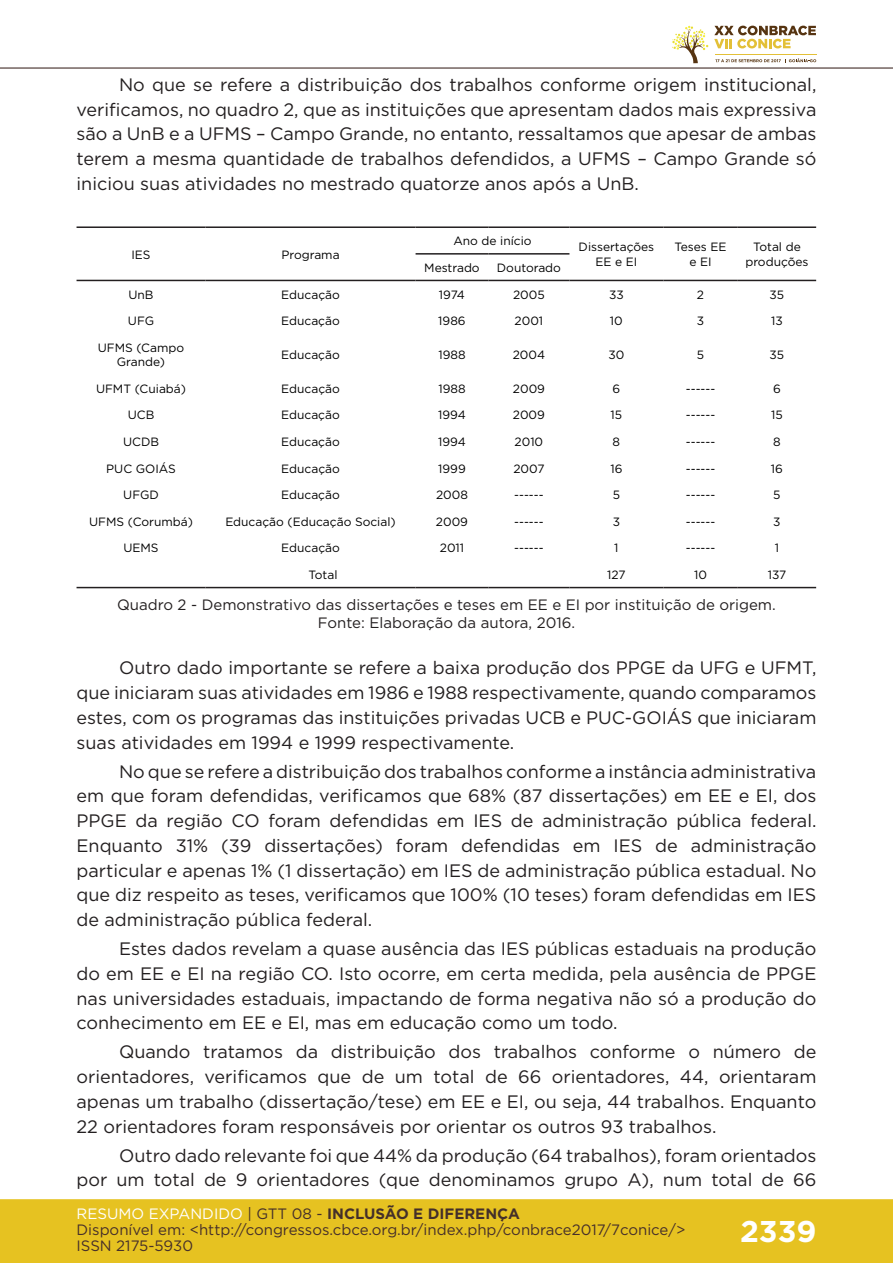
<style>
.page{position:relative;width:893px;height:1263px;background:#fff}
.page>*{position:absolute;margin:0;border:0;box-sizing:border-box;transform-origin:0 0}
.t1{font:700 30px "Gotham";color:#fff}
.t2{font:18px/24.8px "Gotham";color:#231f20;text-align:justify}
.t3{font:15px/16px "Gotham";color:#462f2a}
.t4{font:15px/18.8px "Gotham";color:#231f20;text-align:center}
.t5{font:12px/14.4px "Gotham";color:#000001;text-align:center}
.s1{color:#fff}
.s2{color:#442f2a}
.s3{font-weight:700;color:#442f2a}
</style>
<div class="page">
<div style="left:0;top:1199px;width:893px;height:64px;background:#e6c221;border:2px solid #e6c221"></div>
<hr style="left:0;top:67px;width:893px;height:2px;background:#442f2a">
<svg style="left:672px;top:26px;width:144px;height:37px"></svg>
<hr style="left:77px;top:226px;width:129px;height:2px;background:#231f20">
<hr style="left:206px;top:226px;width:210px;height:2px;background:#231f20">
<hr style="left:77px;top:280px;width:129px;height:1px;background:#231f20">
<hr style="left:206px;top:280px;width:210px;height:1px;background:#231f20">
<hr style="left:416px;top:226px;width:72px;height:2px;background:#231f20">
<hr style="left:488px;top:226px;width:81px;height:2px;background:#231f20">
<hr style="left:569px;top:226px;width:94px;height:2px;background:#231f20">
<hr style="left:663px;top:226px;width:75px;height:2px;background:#231f20">
<hr style="left:738px;top:226px;width:78px;height:2px;background:#231f20">
<hr style="left:569px;top:280px;width:94px;height:1px;background:#231f20">
<hr style="left:663px;top:280px;width:75px;height:1px;background:#231f20">
<hr style="left:738px;top:280px;width:78px;height:1px;background:#231f20">
<hr style="left:416px;top:253px;width:72px;height:2px;background:#231f20">
<hr style="left:488px;top:253px;width:81px;height:2px;background:#231f20">
<hr style="left:416px;top:280px;width:72px;height:1px;background:#231f20">
<hr style="left:488px;top:280px;width:81px;height:1px;background:#231f20">
<hr style="left:77px;top:587px;width:129px;height:1px;background:#231f20">
<hr style="left:206px;top:587px;width:210px;height:1px;background:#231f20">
<hr style="left:416px;top:587px;width:72px;height:1px;background:#231f20">
<hr style="left:488px;top:587px;width:81px;height:1px;background:#231f20">
<hr style="left:569px;top:587px;width:94px;height:1px;background:#231f20">
<hr style="left:663px;top:587px;width:75px;height:1px;background:#231f20">
<hr style="left:738px;top:587px;width:78px;height:1px;background:#231f20">
<p class="t2" style="left:77px;top:72px;width:741px;text-indent:43px">No que se refere a distribuição dos trabalhos conforme origem institucional, verificamos, no quadro 2, que as instituições que apresentam dados mais expressiva são a UnB e a UFMS – Campo Grande, no entanto, ressaltamos que apesar de ambas terem a mesma quantidade de trabalhos defendidos, a UFMS – Campo Grande só iniciou suas atividades no mestrado quatorze anos após a UnB.</p>
<p class="t5" style="left:131px;top:247px;width:21px">IES</p>
<p class="t5" style="left:281px;top:247px;width:60px">Programa</p>
<p class="t5" style="left:453px;top:234px;width:80px">Ano de início</p>
<p class="t5" style="left:424px;top:260px;width:57px">Mestrado</p>
<p class="t5" style="left:497px;top:260px;width:66px">Doutorado</p>
<p class="t5" style="left:579px;top:240px;width:77px">Dissertações<br>EE e EI</p>
<p class="t5" style="left:674px;top:240px;width:54px">Teses EE e EI</p>
<p class="t5" style="left:745px;top:240px;width:65px">Total de produções</p>
<p class="t5" style="left:128px;top:287px;width:27px">UnB</p>
<p class="t5" style="left:281px;top:287px;width:60px">Educação</p>
<p class="t5" style="left:439px;top:287px;width:27px">1974</p>
<p class="t5" style="left:513px;top:287px;width:33px">2005</p>
<p class="t5" style="left:609px;top:287px;width:16px">33</p>
<p class="t5" style="left:697px;top:287px;width:9px">2</p>
<p class="t5" style="left:770px;top:287px;width:16px">35</p>
<p class="t5" style="left:128px;top:313px;width:28px">UFG</p>
<p class="t5" style="left:281px;top:313px;width:60px">Educação</p>
<p class="t5" style="left:438px;top:313px;width:29px">1986</p>
<p class="t5" style="left:515px;top:313px;width:30px">2001</p>
<p class="t5" style="left:610px;top:313px;width:14px">10</p>
<p class="t5" style="left:697px;top:313px;width:9px">3</p>
<p class="t5" style="left:771px;top:313px;width:13px">13</p>
<p class="t5" style="left:98px;top:340px;width:88px">UFMS (Campo<br>Grande)</p>
<p class="t5" style="left:281px;top:347px;width:60px">Educação</p>
<p class="t5" style="left:438px;top:347px;width:29px">1988</p>
<p class="t5" style="left:513px;top:347px;width:34px">2004</p>
<p class="t5" style="left:608px;top:347px;width:17px">30</p>
<p class="t5" style="left:697px;top:347px;width:9px">5</p>
<p class="t5" style="left:770px;top:347px;width:16px">35</p>
<p class="t5" style="left:96px;top:381px;width:92px">UFMT (Cuiabá)</p>
<p class="t5" style="left:281px;top:381px;width:60px">Educação</p>
<p class="t5" style="left:438px;top:381px;width:29px">1988</p>
<p class="t5" style="left:513px;top:381px;width:34px">2009</p>
<p class="t5" style="left:613px;top:381px;width:9px">6</p>
<p class="t5" style="left:686px;top:381px;width:31px">------</p>
<p class="t5" style="left:773px;top:381px;width:9px">6</p>
<p class="t5" style="left:128px;top:408px;width:28px">UCB</p>
<p class="t5" style="left:281px;top:408px;width:60px">Educação</p>
<p class="t5" style="left:438px;top:408px;width:29px">1994</p>
<p class="t5" style="left:513px;top:408px;width:34px">2009</p>
<p class="t5" style="left:611px;top:408px;width:13px">15</p>
<p class="t5" style="left:686px;top:408px;width:31px">------</p>
<p class="t5" style="left:771px;top:408px;width:13px">15</p>
<p class="t5" style="left:123px;top:434px;width:38px">UCDB</p>
<p class="t5" style="left:281px;top:434px;width:60px">Educação</p>
<p class="t5" style="left:438px;top:434px;width:29px">1994</p>
<p class="t5" style="left:515px;top:434px;width:30px">2010</p>
<p class="t5" style="left:613px;top:434px;width:9px">8</p>
<p class="t5" style="left:686px;top:434px;width:31px">------</p>
<p class="t5" style="left:773px;top:434px;width:9px">8</p>
<p class="t5" style="left:106px;top:461px;width:71px">PUC GOIÁS</p>
<p class="t5" style="left:281px;top:461px;width:60px">Educação</p>
<p class="t5" style="left:438px;top:461px;width:29px">1999</p>
<p class="t5" style="left:513px;top:461px;width:33px">2007</p>
<p class="t5" style="left:610px;top:461px;width:14px">16</p>
<p class="t5" style="left:686px;top:461px;width:31px">------</p>
<p class="t5" style="left:771px;top:461px;width:14px">16</p>
<p class="t5" style="left:123px;top:487px;width:37px">UFGD</p>
<p class="t5" style="left:281px;top:487px;width:60px">Educação</p>
<p class="t5" style="left:436px;top:487px;width:33px">2008</p>
<p class="t5" style="left:514px;top:487px;width:31px">------</p>
<p class="t5" style="left:613px;top:487px;width:9px">5</p>
<p class="t5" style="left:686px;top:487px;width:31px">------</p>
<p class="t5" style="left:773px;top:487px;width:9px">5</p>
<p class="t5" style="left:89px;top:514px;width:105px">UFMS (Corumbá)</p>
<p class="t5" style="left:225px;top:514px;width:172px">Educação (Educação Social)</p>
<p class="t5" style="left:436px;top:514px;width:34px">2009</p>
<p class="t5" style="left:514px;top:514px;width:31px">------</p>
<p class="t5" style="left:613px;top:514px;width:9px">3</p>
<p class="t5" style="left:686px;top:514px;width:31px">------</p>
<p class="t5" style="left:773px;top:514px;width:9px">3</p>
<p class="t5" style="left:123px;top:541px;width:37px">UEMS</p>
<p class="t5" style="left:281px;top:541px;width:60px">Educação</p>
<p class="t5" style="left:440px;top:541px;width:26px">2011</p>
<p class="t5" style="left:514px;top:541px;width:31px">------</p>
<p class="t5" style="left:614px;top:541px;width:6px">1</p>
<p class="t5" style="left:686px;top:541px;width:31px">------</p>
<p class="t5" style="left:775px;top:541px;width:6px">1</p>
<p class="t5" style="left:309px;top:567px;width:30px">Total</p>
<p class="t5" style="left:607px;top:567px;width:20px">127</p>
<p class="t5" style="left:694px;top:567px;width:14px">10</p>
<p class="t5" style="left:768px;top:567px;width:20px">137</p>
<p class="t4" style="left:117px;top:595px;width:660px">Quadro 2 - Demonstrativo das dissertações e teses em EE e EI por instituição de origem.<br>Fonte: Elaboração da autora, 2016.</p>
<p class="t2" style="left:77px;top:655px;width:741px;text-indent:43px">Outro dado importante se refere a baixa produção dos PPGE da UFG e UFMT, que iniciaram suas atividades em 1986 e 1988 respectivamente, quando comparamos estes, com os programas das instituições privadas UCB e PUC-GOIÁS que iniciaram suas atividades em 1994 e 1999 respectivamente.</p>
<p class="t2" style="left:77px;top:758px;width:741px;text-indent:43px">No que se refere a distribuição dos trabalhos conforme a instância administrativa em que foram defendidas, verificamos que 68% (87 dissertações) em EE e EI, dos PPGE da região CO foram defendidas em IES de administração pública federal.<br>Enquanto 31% (39 dissertações) foram defendidas em IES de administração particular e apenas 1% (1 dissertação) em IES de administração pública estadual. No que diz respeito as teses, verificamos que 100% (10 teses) foram defendidas em IES de administração pública federal.</p>
<p class="t2" style="left:77px;top:936px;width:741px;text-indent:43px">Estes dados revelam a quase ausência das IES públicas estaduais na produção do em EE e EI na região CO. Isto ocorre, em certa medida, pela ausência de PPGE nas universidades estaduais, impactando de forma negativa não só a produção do conhecimento em EE e EI, mas em educação como um todo.</p>
<p class="t2" style="left:77px;top:1039px;width:741px;text-indent:43px">Quando tratamos da distribuição dos trabalhos conforme o número de orientadores, verificamos que de um total de 66 orientadores, 44, orientaram apenas um trabalho (dissertação/tese) em EE e EI, ou seja, 44 trabalhos. Enquanto 22 orientadores foram responsáveis por orientar os outros 93 trabalhos.</p>
<p class="t2" style="left:77px;top:1142px;width:741px;text-align:right">Outro dado relevante foi que 44% da produção (64 trabalhos), foram orientados<br>por um total de 9 orientadores (que denominamos grupo A), num total de 66</p>
<p class="t3" style="left:77px;top:1205px;width:610px"><span class="s1">RESUMO EXPANDIDO</span> <span class="s2">| GTT 08 -</span> <span class="s3">INCLUSÃO E DIFERENÇA<br></span>Disponível em: &lt;http://congressos.cbce.org.br/index.php/conbrace2017/7conice/&gt;<br>ISSN 2175-5930</p>
<h1 class="t1" style="left:740px;top:1212px;width:78px">2339</h1>
</div>
